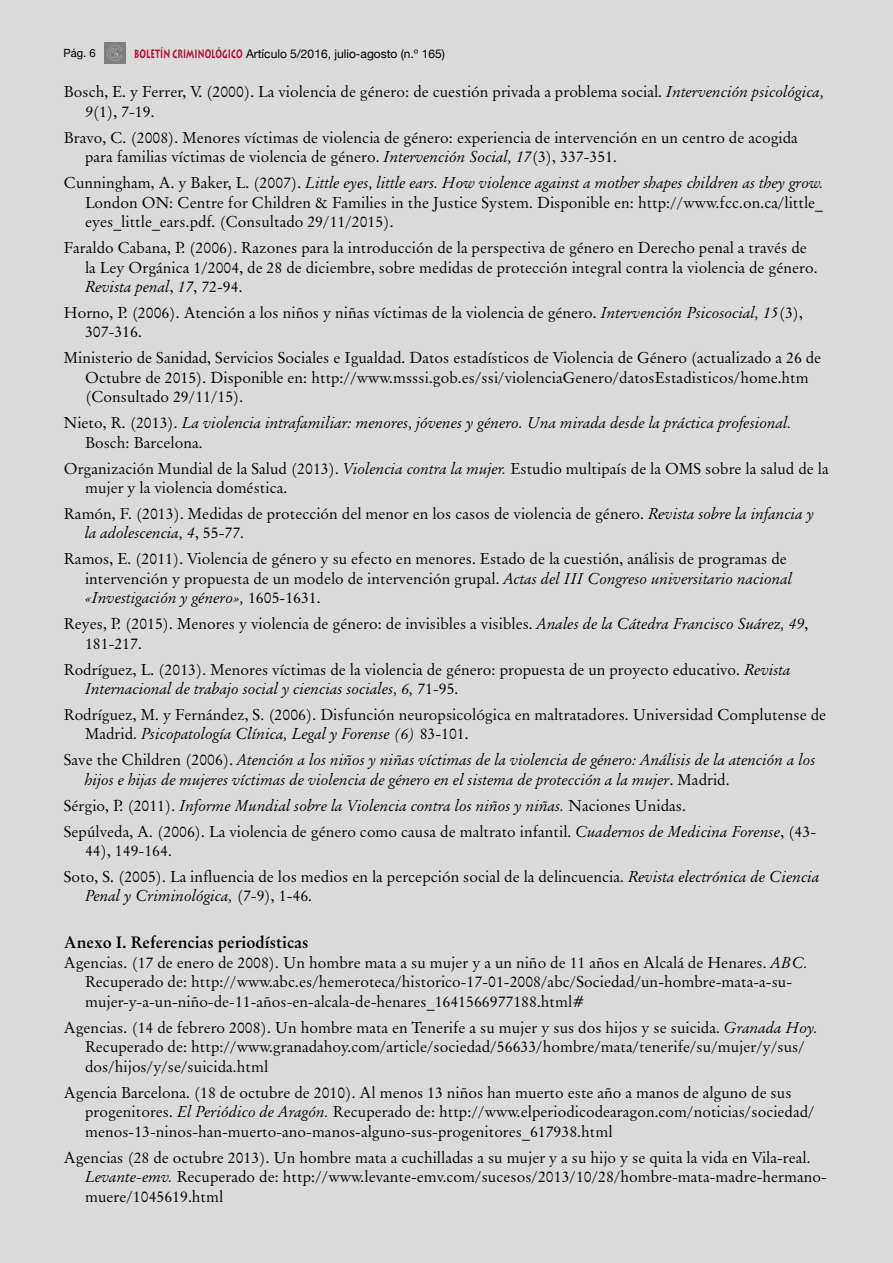
<style>
.page{position:relative;width:893px;height:1263px;background:#dadada}
.page>*{position:absolute;margin:0;border:0;box-sizing:border-box;transform-origin:0 0}
.t1{font:700 16.5px "Original Garamond BT";color:#000}
.t2{font:15.75px/19.5px "Original Garamond BT";color:#000}
.t3{font:italic 15.75px/19.5px "Original Garamond BT";color:#000}
.t4{font:12px "Helvetica Neue";color:#000}
.t5{font:11.25px "Helvetica Neue";color:#000}
.s1{font-family:"Lithos";font-weight:700;color:#b30931}
.s2{font-style:italic}
.s3{font-style:normal}
</style>
<div class="page">
<img style="left:105px;top:43px;width:21px;height:21px">
<p class="t5" style="left:63px;top:47px;width:34px">Pág. 6</p>
<p class="t4" style="left:134px;top:46px;width:312px"><span class="s1">BOLETÍN CRIMINOLÓGICO</span> Artículo 5/2016, julio-agosto (n.º 165)</p>
<p class="t2" style="left:85px;top:82px;width:741px;text-indent:-21px">Bosch, E. y Ferrer, V. (2000). La violencia de género: de cuestión privada a problema social. <span class="s2">Intervención psicológica,<br>9</span>(1), 7-19.</p>
<p class="t2" style="left:85px;top:128px;width:714px;text-indent:-21px">Bravo, C. (2008). Menores víctimas de violencia de género: experiencia de intervención en un centro de acogida para familias víctimas de violencia de género. <span class="s2">Intervención Social, 17</span>(3), 337-351.</p>
<p class="t2" style="left:85px;top:173px;width:740px;text-align:justify;text-indent:-21px">Cunningham, A. y Baker, L. (2007). <span class="s2">Little eyes, little ears. How violence against a mother shapes children as they grow.<br></span>London ON: Centre for Children &amp; Families in the Justice System. Disponible en: http://www.fcc.on.ca/little_ eyes_little_ears.pdf. (Consultado 29/11/2015).</p>
<p class="t2" style="left:85px;top:238px;width:734px;text-indent:-21px">Faraldo Cabana, P. (2006). Razones para la introducción de la perspectiva de género en Derecho penal a través de la Ley Orgánica 1/2004, de 28 de diciembre, sobre medidas de protección integral contra la violencia de género.<br><span class="s2">Revista penal</span>, <span class="s2">17</span>, 72-94.</p>
<p class="t2" style="left:85px;top:303px;width:720px;text-indent:-21px">Horno, P. (2006). Atención a los niños y niñas víctimas de la violencia de género. <span class="s2">Intervención Psicosocial, 15</span>(3),<br>307-316.</p>
<p class="t2" style="left:85px;top:348px;width:738px;text-indent:-21px">Ministerio de Sanidad, Servicios Sociales e Igualdad. Datos estadísticos de Violencia de Género (actualizado a 26 de<br>Octubre de 2015). Disponible en: http://www.msssi.gob.es/ssi/violenciaGenero/datosEstadisticos/home.htm (Consultado 29/11/15).</p>
<p class="t3" style="left:85px;top:413px;width:708px;text-indent:-21px"><span class="s3">Nieto, R. (2013).</span> La violencia intrafamiliar: menores, jóvenes y género. Una mirada desde la práctica profesional.<br><span class="s3">Bosch: Barcelona.</span></p>
<p class="t2" style="left:85px;top:458px;width:745px;text-indent:-21px">Organización Mundial de la Salud (2013). <span class="s2">Violencia contra la mujer.</span> Estudio multipaís de la OMS sobre la salud de la mujer y la violencia doméstica.</p>
<p class="t2" style="left:85px;top:504px;width:731px;text-indent:-21px">Ramón, F. (2013). Medidas de protección del menor en los casos de violencia de género. <span class="s2">Revista sobre la infancia y la adolescencia, 4</span>, 55-77.</p>
<p class="t2" style="left:85px;top:549px;width:709px;text-indent:-21px">Ramos, E. (2011). Violencia de género y su efecto en menores. Estado de la cuestión, análisis de programas de intervención y propuesta de un modelo de intervención grupal. <span class="s2">Actas del III Congreso universitario nacional «Investigación y género»,</span> 1605-1631.</p>
<p class="t2" style="left:85px;top:614px;width:725px;text-indent:-21px">Reyes, P. (2015). Menores y violencia de género: de invisibles a visibles. <span class="s2">Anales de la Cátedra Francisco Suárez, 49</span>,<br>181-217.</p>
<p class="t2" style="left:85px;top:659px;width:707px;text-indent:-21px">Rodríguez, L. (2013). Menores víctimas de la violencia de género: propuesta de un proyecto educativo. <span class="s2">Revista<br>Internacional de trabajo social y ciencias sociales, 6,</span> 71-95.</p>
<p class="t2" style="left:85px;top:705px;width:743px;text-indent:-21px">Rodríguez, M. y Fernández, S. (2006). Disfunción neuropsicológica en maltratadores. Universidad Complutense de<br>Madrid. <span class="s2">Psicopatología Clínica, Legal y Forense (6)</span> 83-101.</p>
<p class="t3" style="left:85px;top:750px;width:732px;text-indent:-21px"><span class="s3">Save the Children (2006).</span> Atención a los niños y niñas víctimas de la violencia de género: Análisis de la atención a los hijos e hijas de mujeres víctimas de violencia de género en el sistema de protección a la mujer<span class="s3">. Madrid.</span></p>
<p class="t2" style="left:64px;top:792px;width:754px;line-height:26px">Sérgio, P. (2011). <span class="s2">Informe Mundial sobre la Violencia contra los niños y niñas.</span> Naciones Unidas.<br>Sepúlveda, A. (2006). La violencia de género como causa de maltrato infantil. <span class="s2">Cuadernos de Medicina Forense</span>, (43-</p>
<p class="t2" style="left:64px;top:838px;width:757px;line-height:26px;text-indent:21px">44), 149-164.<br>Soto, S. (2005). La influencia de los medios en la percepción social de la delincuencia. <span class="s2">Revista electrónica de Ciencia</span></p>
<p class="t3" style="left:85px;top:886px;width:229px">Penal y Criminológica, <span class="s3">(7-9), 1-46.</span></p>
<p class="t1" style="left:64px;top:932px;width:246px">Anexo I. Referencias periodísticas</p>
<p class="t2" style="left:85px;top:953px;width:725px;text-indent:-21px">Agencias. (17 de enero de 2008). Un hombre mata a su mujer y a un niño de 11 años en Alcalá de Henares. <span class="s2">ABC.<br></span>Recuperado de: http://www.abc.es/hemeroteca/historico-17-01-2008/abc/Sociedad/un-hombre-mata-a-su&shy;mujer-y-a-un-niño-de-11-años-en-alcala-de-henares_1641566977188.html#</p>
<p class="t2" style="left:85px;top:1017px;width:734px;text-indent:-21px">Agencias. (14 de febrero 2008). Un hombre mata en Tenerife a su mujer y sus dos hijos y se suicida. <span class="s2">Granada Hoy.<br></span>Recuperado de: http://www.granadahoy.com/article/sociedad/56633/hombre/mata/tenerife/su/mujer/y/sus/ dos/hijos/y/se/suicida.html</p>
<p class="t2" style="left:85px;top:1082px;width:731px;text-indent:-21px">Agencia Barcelona. (18 de octubre de 2010). Al menos 13 niños han muerto este año a manos de alguno de sus progenitores. <span class="s2">El Periódico de Aragón.</span> Recuperado de: http://www.elperiodicodearagon.com/noticias/sociedad/ menos-13-ninos-han-muerto-ano-manos-alguno-sus-progenitores_617938.html</p>
<p class="t2" style="left:85px;top:1147px;width:743px;text-indent:-21px">Agencias (28 de octubre 2013). Un hombre mata a cuchilladas a su mujer y a su hijo y se quita la vida en Vila-real.<br><span class="s2">Levante-emv.</span> Recuperado de: http://www.levante-emv.com/sucesos/2013/10/28/hombre-mata-madre-hermano&shy;muere/1045619.html</p>
</div>
